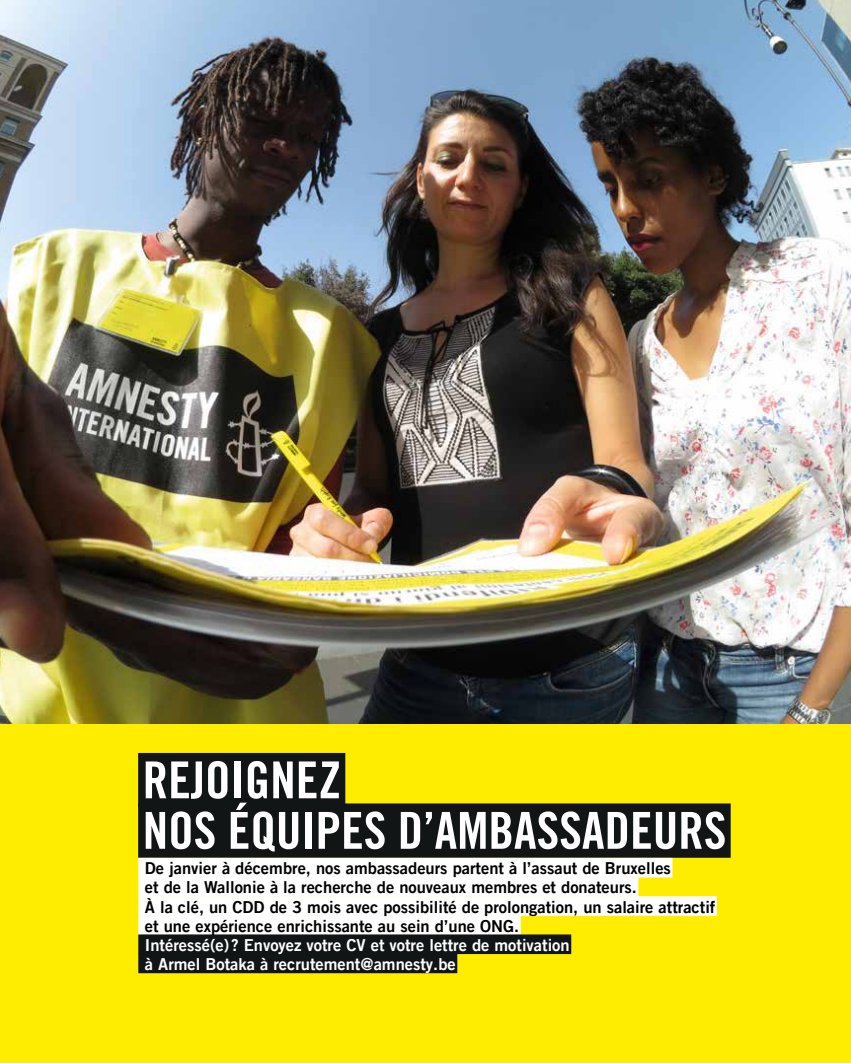
<style>
.page{position:relative;width:851px;height:1063px;background:#fff}
.page>*{position:absolute;margin:0;border:0;box-sizing:border-box;transform-origin:0 0}
.t1{font:51px/50.6px "Amnesty Trade Gothic Bd Cn 20";color:#fff}
.t2{font:16.5px/19.2px "Amnesty Trade Gothic Bd 2";color:#000}
.t3{font:16.5px/19.2px "Amnesty Trade Gothic Bd 2";color:#fff}
</style>
<div class="page">
<div style="left:0;top:667px;width:850px;height:396px;background:#ffed00"></div>
<img style="left:0;top:0;width:850px;height:723px">
<div style="left:138px;top:753px;width:207px;height:54px;background:#111516"></div>
<div style="left:138px;top:803px;width:592px;height:55px;background:#111516"></div>
<div style="left:138px;top:858px;width:534px;height:19px;background:#fff"></div>
<div style="left:138px;top:877px;width:500px;height:20px;background:#fff"></div>
<div style="left:138px;top:896px;width:578px;height:20px;background:#fff"></div>
<div style="left:138px;top:915px;width:382px;height:20px;background:#fff"></div>
<div style="left:138px;top:934px;width:433px;height:20px;background:#111516"></div>
<div style="left:138px;top:954px;width:319px;height:19px;background:#111516"></div>
<h1 class="t1" style="left:143px;top:754px;width:585px">REJOIGNEZ<br>NOS ÉQUIPES D’AMBASSADEURS</h1>
<p class="t2" style="left:145px;top:858px;width:572px">De janvier à décembre, nos ambassadeurs partent à l’assaut de Bruxelles<br>et de la Wallonie à la recherche de nouveaux membres et donateurs.<br>À la clé, un CDD de 3 mois avec possibilité de prolongation, un salaire attractif et une expérience enrichissante au sein d’une ONG.</p>
<p class="t3" style="left:145px;top:935px;width:426px">Intéressé(e) ? Envoyez votre CV et votre lettre de motivation à Armel Botaka à recrutement@amnesty.be</p>
</div>
